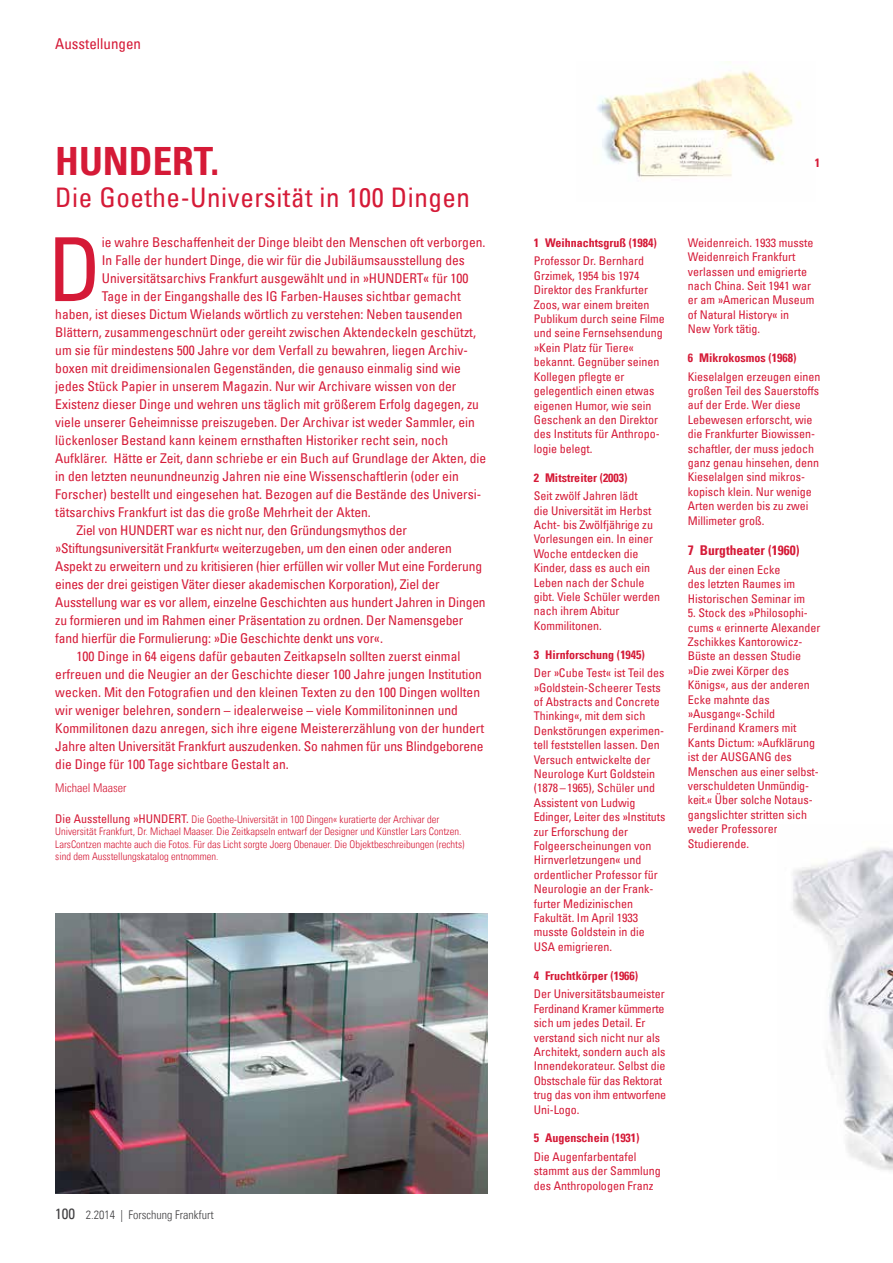
<style>
.page{position:relative;width:893px;height:1263px;background:#fff}
.page>*{position:absolute;margin:0;border:0;box-sizing:border-box;transform-origin:0 0}
.t1{font:condensed 88.35px "Univers Com 57";color:#d51a37}
.t2{font:39px "Univers Com 67 Bold Cond";color:#d51a37}
.t3{font:condensed 27px "Univers Com 57";letter-spacing:.02em;color:#d51a37}
.t4{font:condensed 15px "Univers Com 57";color:#d51a37}
.t5{font:condensed 13.5px "Univers Com 57";color:#d51a37}
.t6{font:13.5px "Univers Com 67 Bold Cond";color:#d51a37}
.t7{font:condensed 12px/14.4px "Univers Com 57";color:#d51a37}
.t8{font:12px "Univers Com 67 Bold Cond";color:#d51a37}
.t9{font:12px "Univers Com 47 Light Cond";color:#414042}
.t10{font:12px "Univers Com 47 Light Cond";color:#d51a37}
.t11{font:10.5px/12.6px "Univers Com 47 Light Cond";color:#d51a37}
.s1{font-family:"Univers Com 57";font-stretch:condensed;font-size:12px}
.s2{font-family:"Univers Com 57";font-stretch:condensed;font-size:15px}
</style>
<div class="page">
<img style="left:597px;top:61px;width:204px;height:118px">
<img style="left:55px;top:913px;width:433px;height:281px">
<img style="left:793px;top:847px;width:100px;height:324px">
<p class="t4" style="left:55px;top:34px;width:87px">Ausstellungen</p>
<h2 class="t2" style="left:55px;top:137px;width:165px">HUNDERT.</h2>
<h3 class="t3" style="left:55px;top:180px;width:416px">Die Goethe-Universität in 100 Dingen</h3>
<h1 class="t1" style="left:48px;top:214px;width:55px">D</h1>
<p class="t5" style="left:102px;top:234px;width:385px">ie wahre Beschaffenheit der Dinge bleibt den Menschen oft verborgen.</p>
<p class="t5" style="left:102px;top:252px;width:364px">In Falle der hundert Dinge, die wir für die Jubiläumsausstellung des</p>
<p class="t5" style="left:102px;top:270px;width:368px">Universitätsarchivs Frankfurt ausgewählt und in »HUNDERT« für 100</p>
<p class="t5" style="left:102px;top:288px;width:360px">Tage in der Eingangshalle des IG Farben-Hauses sichtbar gemacht</p>
<p class="t5" style="left:55px;top:306px;width:409px">haben, ist dieses Dictum Wielands wörtlich zu verstehen: Neben tausenden</p>
<p class="t5" style="left:55px;top:324px;width:422px">Blättern, zusammengeschnürt oder gereiht zwischen Aktendeckeln geschützt,</p>
<p class="t5" style="left:55px;top:342px;width:413px">um sie für mindestens 500 Jahre vor dem Verfall zu bewahren, liegen Archiv-</p>
<p class="t5" style="left:55px;top:360px;width:407px">boxen mit dreidimensionalen Gegenständen, die genauso einmalig sind wie</p>
<p class="t5" style="left:55px;top:378px;width:403px">jedes Stück Papier in unserem Magazin. Nur wir Archivare wissen von der</p>
<p class="t5" style="left:55px;top:396px;width:425px">Existenz dieser Dinge und wehren uns täglich mit größerem Erfolg dagegen, zu</p>
<p class="t5" style="left:55px;top:414px;width:421px">viele unserer Geheimnisse preiszugeben. Der Archivar ist weder Sammler, ein</p>
<p class="t5" style="left:55px;top:432px;width:394px">lückenloser Bestand kann keinem ernsthaften Historiker recht sein, noch</p>
<p class="t5" style="left:55px;top:450px;width:432px">Aufklärer. Hätte er Zeit, dann schriebe er ein Buch auf Grundlage der Akten, die</p>
<p class="t5" style="left:55px;top:468px;width:405px">in den letzten neunundneunzig Jahren nie eine Wissenschaftlerin (oder ein</p>
<p class="t5" style="left:55px;top:486px;width:427px">Forscher) bestellt und eingesehen hat. Bezogen auf die Bestände des Universi-</p>
<p class="t5" style="left:55px;top:504px;width:317px">tätsarchivs Frankfurt ist das die große Mehrheit der Akten.</p>
<p class="t5" style="left:77px;top:522px;width:332px">Ziel von HUNDERT war es nicht nur, den Gründungsmythos der</p>
<p class="t5" style="left:55px;top:540px;width:398px">»Stiftungsuniversität Frankfurt« weiterzugeben, um den einen oder anderen</p>
<p class="t5" style="left:55px;top:558px;width:428px">Aspekt zu erweitern und zu kritisieren (hier erfüllen wir voller Mut eine Forderung</p>
<p class="t5" style="left:55px;top:576px;width:386px">eines der drei geistigen Väter dieser akademischen Korporation), Ziel der</p>
<p class="t5" style="left:55px;top:594px;width:432px">Ausstellung war es vor allem, einzelne Geschichten aus hundert Jahren in Dingen</p>
<p class="t5" style="left:55px;top:612px;width:410px">zu formieren und im Rahmen einer Präsentation zu ordnen. Der Namensgeber</p>
<p class="t5" style="left:55px;top:630px;width:329px">fand hierfür die Formulierung: »Die Geschichte denkt uns vor«.</p>
<p class="t5" style="left:77px;top:648px;width:385px">100 Dinge in 64 eigens dafür gebauten Zeitkapseln sollten zuerst einmal</p>
<p class="t5" style="left:55px;top:666px;width:428px">erfreuen und die Neugier an der Geschichte dieser 100 Jahre jungen Institution</p>
<p class="t5" style="left:55px;top:684px;width:426px">wecken. Mit den Fotografien und den kleinen Texten zu den 100 Dingen wollten</p>
<p class="t5" style="left:55px;top:702px;width:404px">wir weniger belehren, sondern – idealerweise – viele Kommilitoninnen und</p>
<p class="t5" style="left:55px;top:720px;width:430px">Kommilitonen dazu anregen, sich ihre eigene Meistererzählung von der hundert</p>
<p class="t5" style="left:55px;top:738px;width:430px">Jahre alten Universität Frankfurt auszudenken. So nahmen für uns Blindgeborene</p>
<p class="t5" style="left:55px;top:756px;width:235px">die Dinge für 100 Tage sichtbare Gestalt an.</p>
<p class="t10" style="left:55px;top:781px;width:73px">Michael Maaser</p>
<p class="t11" style="left:55px;top:813px;width:411px"><span class="s1">Die Ausstellung »HUNDERT.</span> Die Goethe-Universität in 100 Dingen« kuratierte der Archivar der Universität Frankfurt, Dr. Michael Maaser. Die Zeitkapseln entwarf der Designer und Künstler Lars Contzen.<br>LarsContzen machte auch die Fotos. Für das Licht sorgte Joerg Obenauer. Die Objektbeschreibungen (rechts) sind dem Ausstellungskatalog entnommen.</p>
<p class="t9" style="left:55px;top:1208px;width:160px"><span class="s2">100</span> 2.2014 | Forschung Frankfurt</p>
<p class="t8" style="left:815px;top:155px;width:7px">1</p>
<p class="t8" style="left:534px;top:235px;width:125px">1 Weihnachtsgruß (1984)</p>
<p class="t7" style="left:534px;top:254px;width:133px">Professor Dr. Bernhard<br>Grzimek, 1954 bis 1974<br>Direktor des Frankfurter<br>Zoos, war einem breiten<br>Publikum durch seine Filme und seine Fernsehsendung »Kein Platz für Tiere« bekannt. Gegnüber seinen<br>Kollegen pflegte er gelegentlich einen etwas eigenen Humor, wie sein<br>Geschenk an den Direktor des Instituts für Anthropo&shy;logie belegt.</p>
<p class="t8" style="left:534px;top:470px;width:95px">2 Mitstreiter (2003)</p>
<p class="t7" style="left:534px;top:488px;width:128px">Seit zwölf Jahren lädt<br>die Universität im Herbst<br>Acht- bis Zwölfjährige zu<br>Vorlesungen ein. In einer<br>Woche entdecken die<br>Kinder, dass es auch ein<br>Leben nach der Schule gibt. Viele Schüler werden nach ihrem Abitur<br>Kommilitonen.</p>
<p class="t8" style="left:534px;top:647px;width:113px">3 Hirnforschung (1945)</p>
<p class="t7" style="left:534px;top:666px;width:133px">Der »Cube Test« ist Teil des »Goldstein-Scheerer Tests of Abstracts and Concrete<br>Thinking«, mit dem sich<br>Denkstörungen experimen&shy;tell feststellen lassen. Den<br>Versuch entwickelte der<br>Neurologe Kurt Goldstein (1878 –1965), Schüler und<br>Assistent von Ludwig<br>Edinger, Leiter des »Instituts zur Erforschung der<br>Folgeerscheinungen von<br>Hirnverletzungen« und ordentlicher Professor für<br>Neurologie an der Frank&shy;furter Medizinischen<br>Fakultät. Im April 1933 musste Goldstein in die<br>USA emigrieren.</p>
<p class="t8" style="left:534px;top:968px;width:106px">4 Fruchtkörper (1966)</p>
<p class="t7" style="left:534px;top:987px;width:134px">Der Universitätsbaumeister<br>Ferdinand Kramer kümmerte sich um jedes Detail. Er verstand sich nicht nur als<br>Architekt, sondern auch als<br>Innendekorateur. Selbst die<br>Obstschale für das Rektorat trug das von ihm entworfene<br>Uni-Logo.</p>
<p class="t8" style="left:534px;top:1131px;width:107px">5 Augenschein (1931)</p>
<p class="t7" style="left:534px;top:1149px;width:129px">Die Augenfarbentafel stammt aus der Sammlung des Anthropologen Franz</p>
<p class="t7" style="left:688px;top:235px;width:128px">Weidenreich. 1933 musste<br>Weidenreich Frankfurt verlassen und emigrierte nach China. Seit 1941 war er am »American Museum of Natural History« in<br>New York tätig.</p>
<p class="t8" style="left:688px;top:350px;width:110px">6 Mikrokosmos (1968)</p>
<p class="t7" style="left:688px;top:369px;width:134px">Kieselalgen erzeugen einen großen Teil des Sauerstoffs auf der Erde. Wer diese<br>Lebewesen erforscht, wie die Frankfurter Biowissen&shy;schaftler, der muss jedoch ganz genau hinsehen, denn<br>Kieselalgen sind mikros&shy;kopisch klein. Nur wenige<br>Arten werden bis zu zwei<br>Millimeter groß.</p>
<p class="t6" style="left:688px;top:542px;width:113px">7 Burgtheater (1960)</p>
<p class="t7" style="left:688px;top:562px;width:119px">Aus der einen Ecke<br>des letzten Raumes im<br>Historischen Seminar im</p>
<p class="t7" style="left:688px;top:605px;width:134px">5. Stock des »Philosophi&shy;cums « erinnerte Alexander<br>Zschikkes Kantorowicz-<br>Büste an dessen Studie »Die zwei Körper des<br>Königs«, aus der anderen<br>Ecke mahnte das »Ausgang«-Schild<br>Ferdinand Kramers mit<br>Kants Dictum: »Aufklärung ist der AUSGANG des<br>Menschen aus einer selbst&shy;verschuldeten Unmündig&shy;keit.« Über solche Notaus&shy;gangslichter stritten sich weder Professoren noch<br>Studierende.</p>
</div>
